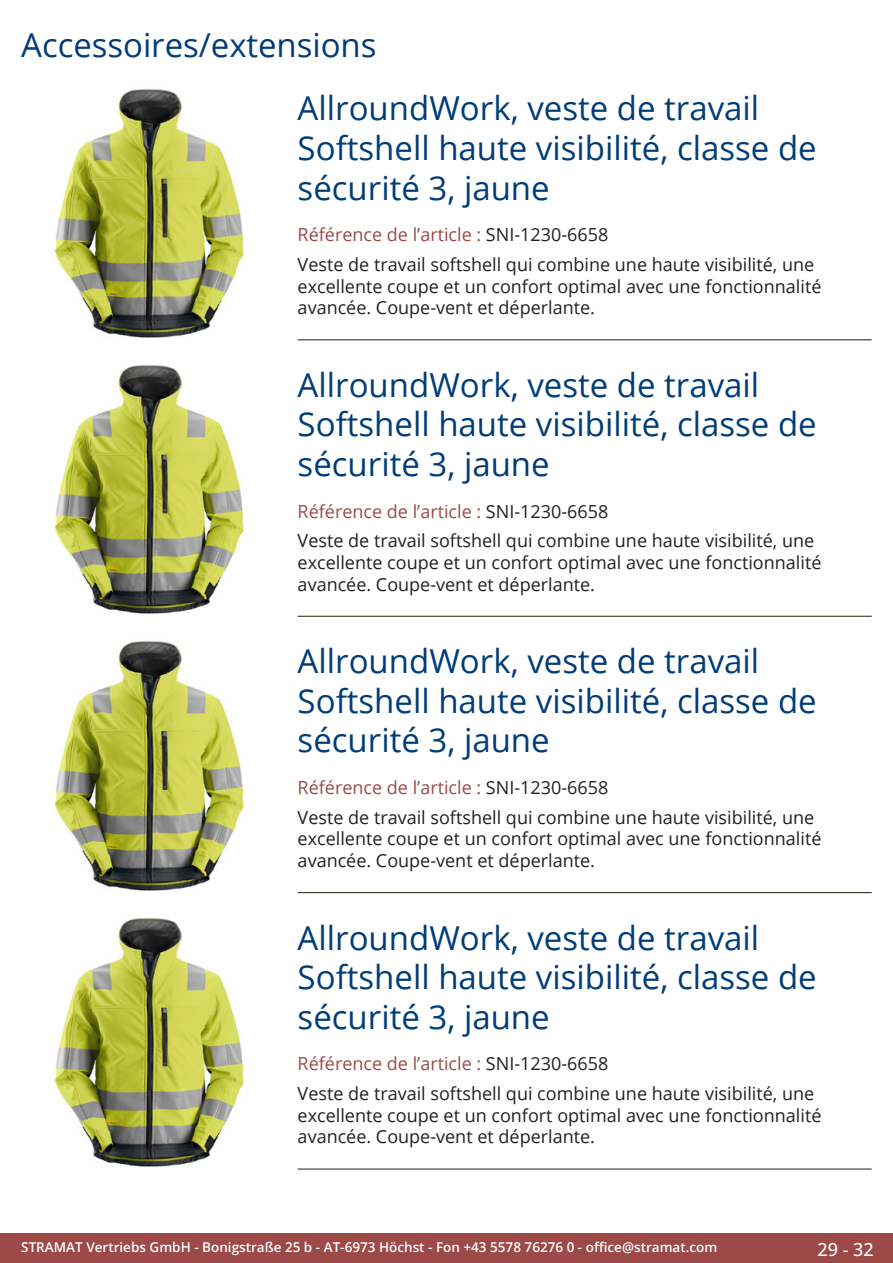
<style>
.page{position:relative;width:893px;height:1263px;background:#fff}
.page>*{position:absolute;margin:0;border:0;box-sizing:border-box;transform-origin:0 0}
.Produkttitel{font:33px/39.6px "Open Sans";color:#003d78}
.RastTitel{font:33px "Open Sans";color:#003d78}
.Beschreibung_Text{font:18px/21.6px "Open Sans";color:#231f20}
.TechDaten_Überschrif{font:18px "Open Sans";color:#9c4948}
.t1{font:500 18px "Open Sans";color:#fff}
.t2{font:600 13.5px "Open Sans";color:#fff}
.s1{color:#231f20}
</style>
<div class="page">
<div style="left:0;top:1233px;width:893px;height:30px;background:#9c4948"></div>
<hr style="left:298px;top:340px;width:574px;height:1px;background:#201d08">
<hr style="left:298px;top:616px;width:574px;height:1px;background:#201d08">
<hr style="left:298px;top:892px;width:574px;height:1px;background:#201d08">
<hr style="left:298px;top:1169px;width:574px;height:1px;background:#201d08">
<img style="left:55px;top:89px;width:189px;height:249px">
<img style="left:55px;top:365px;width:189px;height:249px">
<img style="left:55px;top:641px;width:189px;height:250px">
<img style="left:55px;top:918px;width:189px;height:249px">
<p class="RastTitel" style="left:21px;top:22px;width:357px">Accessoires/extensions</p>
<p class="Produkttitel" style="left:298px;top:88px;width:521px">AllroundWork, veste de travail<br>Softshell haute visibilité, classe de sécurité 3, jaune</p>
<p class="TechDaten_Überschrif" style="left:298px;top:222px;width:312px">Référence de l’article : <span class="s1">SNI-1230-6658</span></p>
<p class="Beschreibung_Text" style="left:298px;top:253px;width:525px">Veste de travail softshell qui combine une haute visibilité, une excellente coupe et un confort optimal avec une fonctionnalité avancée. Coupe-vent et déperlante.</p>
<p class="Produkttitel" style="left:298px;top:364px;width:521px">AllroundWork, veste de travail<br>Softshell haute visibilité, classe de sécurité 3, jaune</p>
<p class="TechDaten_Überschrif" style="left:298px;top:499px;width:312px">Référence de l’article : <span class="s1">SNI-1230-6658</span></p>
<p class="Beschreibung_Text" style="left:298px;top:530px;width:525px">Veste de travail softshell qui combine une haute visibilité, une excellente coupe et un confort optimal avec une fonctionnalité avancée. Coupe-vent et déperlante.</p>
<p class="Produkttitel" style="left:298px;top:640px;width:521px">AllroundWork, veste de travail<br>Softshell haute visibilité, classe de sécurité 3, jaune</p>
<p class="TechDaten_Überschrif" style="left:298px;top:775px;width:312px">Référence de l’article : <span class="s1">SNI-1230-6658</span></p>
<p class="Beschreibung_Text" style="left:298px;top:806px;width:525px">Veste de travail softshell qui combine une haute visibilité, une excellente coupe et un confort optimal avec une fonctionnalité avancée. Coupe-vent et déperlante.</p>
<p class="Produkttitel" style="left:298px;top:917px;width:521px">AllroundWork, veste de travail<br>Softshell haute visibilité, classe de sécurité 3, jaune</p>
<p class="TechDaten_Überschrif" style="left:298px;top:1051px;width:312px">Référence de l’article : <span class="s1">SNI-1230-6658</span></p>
<p class="Beschreibung_Text" style="left:298px;top:1082px;width:525px">Veste de travail softshell qui combine une haute visibilité, une excellente coupe et un confort optimal avec une fonctionnalité avancée. Coupe-vent et déperlante.</p>
<p class="t2" style="left:21px;top:1238px;width:698px">STRAMAT Vertriebs GmbH - Bonigstraße 25 b - AT-6973 Höchst - Fon +43 5578 76276 0 - office@stramat.com</p>
<p class="t1" style="left:817px;top:1237px;width:58px">29 - 32</p>
</div>
